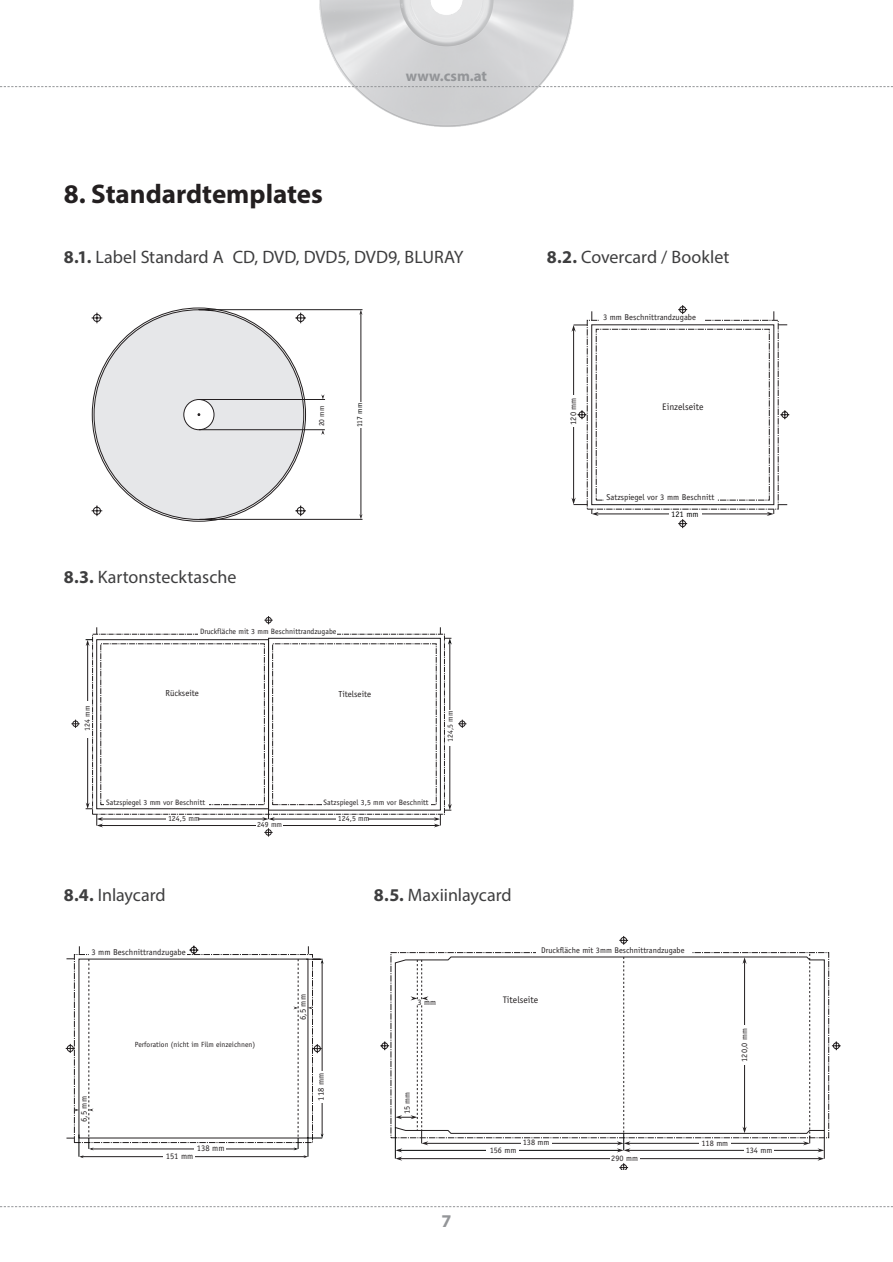
<style>
.page{position:relative;width:893px;height:1262px;background:#fff}
.page>*{position:absolute;margin:0;border:0;box-sizing:border-box;transform-origin:0 0}
.t1{font:700 27px "Myriad Pro";color:#231f20}
.t2{font:18px "Myriad Pro";color:#3e3e3f}
.t3{font:700 18px "Myriad Pro";color:#939598}
.t4{font:700 15px "Myriad Pro";color:#939598}
.t5{font:9.45px "Officina Sans";color:#231f20}
.t6{font:8.7px "Officina Sans";color:#231f20}
.t7{font:8.55px "Officina Sans";color:#231f20}
.t8{font:8.4px "Officina Sans";color:#231f20}
.t9{font:8.4px "Officina Sans";color:#020404}
.t10{font:8.25px "Officina Sans";color:#231f20}
.t11{font:7.8px "Officina Sans";color:#231f20}
.t12{font:7.5px "Officina Sans";color:#231f20}
.t13{font:7.5px "Officina Sans";color:#020404}
.s1{font-weight:700}
.s2{color:#231f20}
</style>
<div class="page">
<img style="left:318px;top:0;width:256px;height:127px">
<svg style="left:0;top:86px;width:892px;height:1px"></svg>
<svg style="left:0;top:1206px;width:892px;height:1px"></svg>
<svg style="left:92px;top:309px;width:271px;height:211px"></svg>
<svg style="left:359px;top:514px;width:3px;height:5px"></svg>
<svg style="left:359px;top:310px;width:3px;height:5px"></svg>
<hr style="left:360px;top:313px;width:1px;height:203px;background:#231f20">
<div style="left:358px;top:402px;width:8px;height:25px;background:#fff"></div>
<div style="left:184px;top:399px;width:30px;height:31px;background:#fff;border-radius:50%"></div>
<div style="left:184px;top:399px;width:30px;height:31px;border:1px solid #231f20;border-radius:50%"></div>
<hr style="left:199px;top:399px;width:126px;height:1px;background:#231f20">
<hr style="left:199px;top:429px;width:126px;height:1px;background:#231f20">
<div style="left:340px;top:400px;width:7px;height:29px;background:#fff"></div>
<div style="left:331px;top:400px;width:7px;height:29px;background:#fff"></div>
<svg style="left:321px;top:394px;width:3px;height:5px"></svg>
<svg style="left:321px;top:430px;width:3px;height:5px"></svg>
<div style="left:97px;top:639px;width:172px;height:170px;border:1px solid #231f20"></div>
<hr style="left:101px;top:818px;width:163px;height:1px;background:#231f20">
<hr style="left:100px;top:825px;width:336px;height:1px;background:#231f20">
<div style="left:166px;top:815px;width:32px;height:7px;background:#fff"></div>
<hr style="left:271px;top:818px;width:165px;height:1px;background:#231f20">
<div style="left:336px;top:815px;width:32px;height:8px;background:#fff"></div>
<svg style="left:458px;top:719px;width:8px;height:9px"></svg>
<svg style="left:71px;top:719px;width:9px;height:9px"></svg>
<svg style="left:264px;top:828px;width:8px;height:8px"></svg>
<div style="left:268px;top:638px;width:172px;height:172px;border:1px solid #231f20"></div>
<svg style="left:264px;top:616px;width:9px;height:8px"></svg>
<svg style="left:262px;top:809px;width:13px;height:12px"></svg>
<hr style="left:87px;top:643px;width:1px;height:162px;background:#231f20">
<svg style="left:86px;top:802px;width:17px;height:25px"></svg>
<svg style="left:86px;top:627px;width:11px;height:19px"></svg>
<div style="left:83px;top:701px;width:9px;height:36px;background:#fff"></div>
<hr style="left:449px;top:642px;width:1px;height:164px;background:#231f20">
<svg style="left:440px;top:627px;width:12px;height:17px"></svg>
<svg style="left:434px;top:803px;width:18px;height:24px"></svg>
<div style="left:445px;top:710px;width:9px;height:35px;background:#fff"></div>
<hr style="left:256px;top:824px;width:27px;height:3px;background:#fff">
<hr style="left:81px;top:1156px;width:224px;height:1px;background:#231f20">
<hr style="left:164px;top:1156px;width:31px;height:4px;background:#fff">
<hr style="left:91px;top:1148px;width:205px;height:1px;background:#231f20">
<hr style="left:195px;top:1148px;width:31px;height:4px;background:#fff">
<svg style="left:66px;top:945px;width:257px;height:193px"></svg>
<svg style="left:74px;top:959px;width:20px;height:199px"></svg>
<hr style="left:84px;top:1092px;width:4px;height:31px;background:#fff">
<svg style="left:293px;top:959px;width:30px;height:199px"></svg>
<svg style="left:573px;top:305px;width:216px;height:223px"></svg>
<hr style="left:599px;top:318px;width:104px;height:4px;background:#fff">
<hr style="left:598px;top:335px;width:120px;height:4px;background:#fff">
<svg style="left:571px;top:497px;width:4px;height:7px"></svg>
<hr style="left:604px;top:497px;width:112px;height:4px;background:#fff">
<svg style="left:380px;top:936px;width:460px;height:233px"></svg>
<div style="left:487px;top:1147px;width:32px;height:8px;background:#fff"></div>
<div style="left:698px;top:1139px;width:32px;height:9px;background:#fff"></div>
<div style="left:744px;top:1148px;width:30px;height:6px;background:#fff"></div>
<div style="left:740px;top:1024px;width:8px;height:40px;background:#fff"></div>
<hr style="left:610px;top:1157px;width:29px;height:4px;background:#fff">
<h3 class="t4" style="left:406px;top:66px;width:83px">www.csm.at</h3>
<h1 class="t1" style="left:64px;top:176px;width:260px">8. Standardtemplates</h1>
<h2 class="t2" style="left:64px;top:246px;width:401px"><span class="s1">8.1.</span> Label Standard A CD, DVD, DVD5, DVD9, BLURAY</h2>
<h2 class="t2" style="left:547px;top:246px;width:184px"><span class="s1">8.2.</span> Covercard / Booklet</h2>
<p class="t8" style="left:603px;top:312px;width:94px">3 mm Beschnittrandzugabe</p>
<p class="t12" style="left:317px;top:426px;width:21px;rotate:-90deg">20 mm</p>
<p class="t13" style="left:355px;top:427px;width:26px;rotate:-90deg">1<span class="s2">1</span>7 mm</p>
<p class="t8" style="left:568px;top:425px;width:29px;rotate:-90deg">120 mm</p>
<p class="t5" style="left:662px;top:401px;width:43px">Einzelseite</p>
<h2 class="t2" style="left:64px;top:566px;width:174px"><span class="s1">8.3.</span> Kartonstecktasche</h2>
<p class="t11" style="left:200px;top:627px;width:138px">Druckfläche mit 3 mm Beschnittrandzugabe</p>
<p class="t11" style="left:83px;top:730px;width:27px;rotate:-90deg">124 mm</p>
<p class="t6" style="left:165px;top:687px;width:35px">Rückseite</p>
<p class="t6" style="left:338px;top:689px;width:34px">Titelseite</p>
<p class="t11" style="left:445px;top:742px;width:33px;rotate:-90deg">124,5 mm</p>
<p class="t11" style="left:106px;top:797px;width:100px">Satzspiegel 3 mm vor Beschnitt</p>
<p class="t11" style="left:323px;top:797px;width:106px">Satzspiegel 3,5 mm vor Beschnitt</p>
<p class="t11" style="left:168px;top:814px;width:33px">124,5 mm</p>
<p class="t11" style="left:338px;top:813px;width:33px">124,5 mm</p>
<p class="t11" style="left:257px;top:820px;width:27px">249 mm</p>
<p class="t8" style="left:606px;top:492px;width:109px">Satzspiegel vor 3 mm Beschnitt</p>
<p class="t9" style="left:671px;top:509px;width:29px">121 mm</p>
<h2 class="t2" style="left:64px;top:884px;width:103px"><span class="s1">8.4.</span> Inlaycard</h2>
<h2 class="t2" style="left:374px;top:884px;width:139px"><span class="s1">8.5.</span> Maxiinlaycard</h2>
<p class="t7" style="left:91px;top:946px;width:96px">3 mm Beschnittrandzugabe</p>
<p class="t10" style="left:541px;top:945px;width:145px">Druckfläche mit 3mm Beschnittrandzugabe</p>
<p class="t7" style="left:298px;top:1020px;width:27px;rotate:-90deg">6,5 mm</p>
<p class="t10" style="left:417px;top:997px;width:20px">3 mm</p>
<p class="t5" style="left:502px;top:994px;width:37px">Titelseite</p>
<p class="t12" style="left:135px;top:1039px;width:122px">Perforation (nicht im Film einzeichnen)</p>
<p class="t10" style="left:739px;top:1061px;width:35px;rotate:-90deg">120,0 mm</p>
<p class="t7" style="left:79px;top:1122px;width:27px;rotate:-90deg">6,5 mm</p>
<p class="t7" style="left:316px;top:1100px;width:29px;rotate:-90deg">118 mm</p>
<p class="t10" style="left:402px;top:1114px;width:24px;rotate:-90deg">15 mm</p>
<p class="t7" style="left:197px;top:1143px;width:29px">138 mm</p>
<p class="t7" style="left:166px;top:1151px;width:29px">151 mm</p>
<p class="t10" style="left:522px;top:1137px;width:28px">138 mm</p>
<p class="t10" style="left:489px;top:1145px;width:28px">156 mm</p>
<p class="t10" style="left:611px;top:1153px;width:28px">290 mm</p>
<p class="t10" style="left:701px;top:1138px;width:28px">118 mm</p>
<p class="t10" style="left:745px;top:1145px;width:28px">134 mm</p>
<h2 class="t3" style="left:441px;top:1208px;width:11px">7</h2>
</div>
